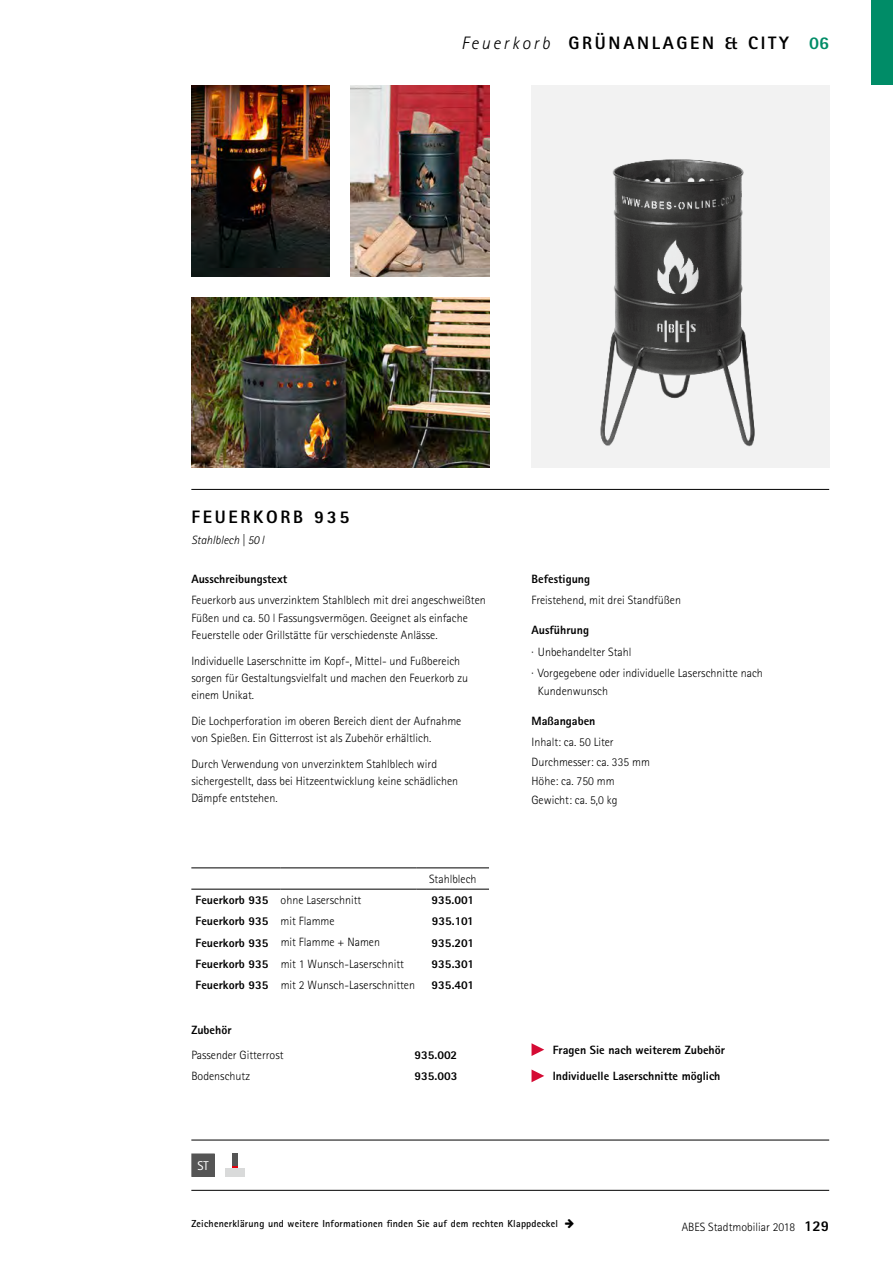
<style>
.page{position:relative;width:893px;height:1263px;background:#fff}
.page>*{position:absolute;margin:0;border:0;box-sizing:border-box;transform-origin:0 0}
.t1{font:800 18px "Rotis Sans Serif Std";letter-spacing:.15em;color:#000}
.t2{font:800 18px "Rotis Sans Serif Std";color:#008c67}
.t3{font:12.75px "Rotis Sans Serif Std";color:#fff}
.t4{font:300 12px/17.2px "Rotis Sans Serif Std";color:#000}
.t5{font:800 12px/25.8px "Rotis Sans Serif Std";color:#000}
.t6{font:italic 300 12px "Rotis Sans Serif Std";color:#000}
.t7{font:700 10.2px "Rotis Sans Serif Std";letter-spacing:.02em;color:#000}
.s1{font-weight:300;font-style:italic}
.s2{font-weight:800}
.s3{font-weight:300}
.s4{font-weight:800;font-size:15px}
</style>
<div class="page">
<div style="left:872px;top:0;width:21px;height:85px;background:#008c67"></div>
<img style="left:531px;top:85px;width:298px;height:383px">
<img style="left:351px;top:85px;width:138px;height:191px">
<img style="left:191px;top:85px;width:139px;height:191px">
<img style="left:191px;top:298px;width:298px;height:170px">
<hr style="left:191px;top:489px;width:638px;height:1px;background:#000">
<hr style="left:191px;top:1190px;width:638px;height:1px;background:#000">
<hr style="left:191px;top:1140px;width:638px;height:1px;background:#000">
<svg style="left:531px;top:1043px;width:13px;height:13px"></svg>
<svg style="left:531px;top:1069px;width:13px;height:13px"></svg>
<div style="left:225px;top:1168px;width:20px;height:9px;background:#d9dada"></div>
<div style="left:232px;top:1153px;width:6px;height:15px;background:#555"></div>
<svg style="left:232px;top:1166px;width:6px;height:2px"></svg>
<hr style="left:191px;top:889px;width:90px;height:1px;background:#000">
<hr style="left:281px;top:889px;width:136px;height:1px;background:#000">
<hr style="left:417px;top:889px;width:72px;height:1px;background:#000">
<hr style="left:191px;top:867px;width:90px;height:1px;background:#000">
<hr style="left:281px;top:867px;width:136px;height:1px;background:#000">
<hr style="left:417px;top:867px;width:72px;height:1px;background:#000">
<svg style="left:191px;top:1153px;width:24px;height:24px"></svg>
<h1 class="t1" style="left:461px;top:31px;width:329px"><span class="s1">Feuerkorb</span> GRÜNANLAGEN &amp; CITY</h1>
<h1 class="t2" style="left:809px;top:31px;width:22px">06</h1>
<h1 class="t1" style="left:191px;top:505px;width:160px">FEUERKORB 935</h1>
<p class="t6" style="left:191px;top:533px;width:74px">Stahlblech | 50 l</p>
<p class="t5" style="left:191px;top:566px;width:97px">Ausschreibungstext</p>
<p class="t4" style="left:191px;top:592px;width:296px">Feuerkorb aus unverzinktem Stahlblech mit drei angeschweißten<br>Füßen und ca. 50 l Fassungsvermögen. Geeignet als einfache<br>Feuerstelle oder Grillstätte für verschiedenste Anlässe.</p>
<p class="t4" style="left:191px;top:652px;width:278px">Individuelle Laserschnitte im Kopf-, Mittel- und Fußbereich sorgen für Gestaltungsvielfalt und machen den Feuerkorb zu einem Unikat.</p>
<p class="t4" style="left:191px;top:712px;width:271px">Die Lochperforation im oberen Bereich dient der Aufnahme von Spießen. Ein Gitterrost ist als Zubehör erhältlich.</p>
<p class="t4" style="left:191px;top:755px;width:268px">Durch Verwendung von unverzinktem Stahlblech wird sichergestellt, dass bei Hitzeentwicklung keine schädlichen<br>Dämpfe entstehen.</p>
<p class="t4" style="left:429px;top:870px;width:49px">Stahlblech</p>
<p class="t4" style="left:196px;top:891px;width:167px"><span class="s2">Feuerkorb 935</span> ohne Laserschnitt</p>
<p class="t5" style="left:432px;top:887px;width:44px">935.001</p>
<p class="t5" style="left:196px;top:908px;width:141px">Feuerkorb 935 <span class="s3">mit Flamme</span></p>
<p class="t5" style="left:432px;top:908px;width:44px">935.101</p>
<p class="t4" style="left:196px;top:934px;width:186px"><span class="s2">Feuerkorb 935</span> mit Flamme + Namen</p>
<p class="t5" style="left:432px;top:929px;width:44px">935.201</p>
<p class="t4" style="left:196px;top:955px;width:210px"><span class="s2">Feuerkorb 935</span> mit 1 Wunsch-Laserschnitt</p>
<p class="t5" style="left:432px;top:951px;width:44px">935.301</p>
<p class="t4" style="left:196px;top:976px;width:221px"><span class="s2">Feuerkorb 935</span> mit 2 Wunsch-Laserschnitten</p>
<p class="t5" style="left:432px;top:972px;width:44px">935.401</p>
<p class="t5" style="left:191px;top:1017px;width:42px">Zubehör</p>
<p class="t4" style="left:191px;top:1046px;width:94px">Passender Gitterrost</p>
<p class="t5" style="left:414px;top:1042px;width:44px">935.002</p>
<p class="t4" style="left:191px;top:1067px;width:60px">Bodenschutz</p>
<p class="t5" style="left:414px;top:1063px;width:44px">935.003</p>
<p class="t3" style="left:197px;top:1158px;width:13px">ST</p>
<p class="t5" style="left:531px;top:566px;width:60px">Befestigung</p>
<p class="t4" style="left:531px;top:592px;width:151px">Freistehend, mit drei Standfüßen</p>
<p class="t5" style="left:531px;top:617px;width:59px">Ausführung</p>
<p class="t4" style="left:531px;top:641px;width:233px;line-height:21.5px">· Unbehandelter Stahl<br>· Vorgegebene oder individuelle Laserschnitte nach</p>
<p class="t4" style="left:538px;top:682px;width:72px">Kundenwunsch</p>
<p class="t5" style="left:531px;top:707px;width:65px">Maßangaben</p>
<p class="t4" style="left:531px;top:733px;width:120px;line-height:19.4px">Inhalt: ca. 50 Liter<br>Durchmesser: ca. 335 mm<br>Höhe: ca. 750 mm<br>Gewicht: ca. 5,0 kg</p>
<p class="t5" style="left:553px;top:1037px;width:174px">Fragen Sie nach weiterem Zubehör<br>Individuelle Laserschnitte möglich</p>
<p class="t7" style="left:191px;top:1217px;width:368px">Zeichenerklärung und weitere Informationen finden Sie auf dem rechten Klappdeckel</p>
<p class="t4" style="left:682px;top:1218px;width:149px">ABES Stadtmobiliar 2018 <span class="s4">129</span></p>
</div>
